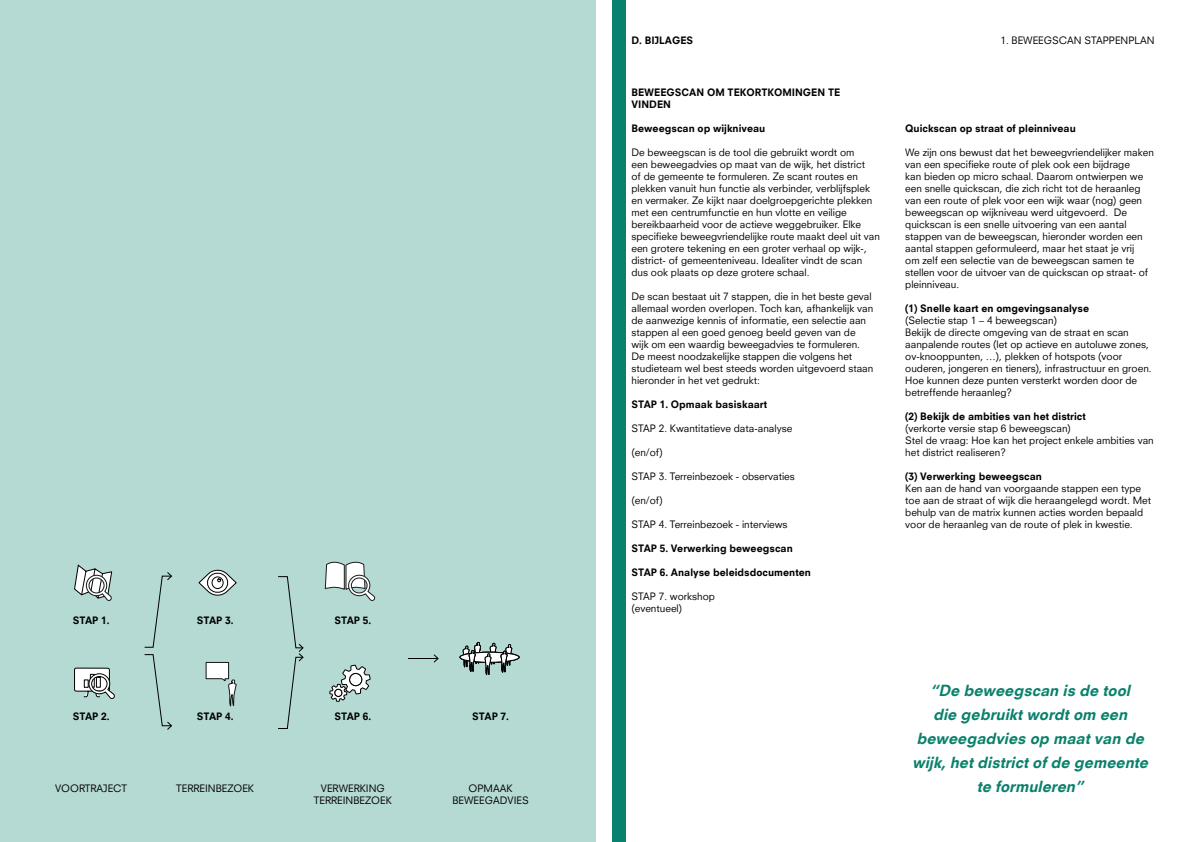
<style>
.page{position:relative;width:1191px;height:842px;background:#fff}
.page>*{position:absolute;margin:0;border:0;box-sizing:border-box;transform-origin:0 0}
.t1{font:italic 800 15px/24px "Neuzeit SLT";color:#0a816c;text-align:center}
.t2{font:10px/12px "Neuzeit SLT";color:#000}
.t3{font:800 10px/12px "Neuzeit SLT";color:#000}
</style>
<div class="page">
<div style="left:0;top:0;width:595px;height:842px;background:#b5d9d3"></div>
<div style="left:612px;top:0;width:13px;height:842px;background:#0a816c"></div>
<svg style="left:74px;top:564px;width:39px;height:37px"></svg>
<svg style="left:324px;top:561px;width:52px;height:40px"></svg>
<svg style="left:74px;top:667px;width:41px;height:32px"></svg>
<svg style="left:198px;top:569px;width:39px;height:27px"></svg>
<svg style="left:205px;top:662px;width:32px;height:45px"></svg>
<svg style="left:329px;top:665px;width:42px;height:37px"></svg>
<div style="left:460px;top:652px;width:59px;height:11px;background:#111;border:1px solid #000;border-radius:50%"></div>
<svg style="left:460px;top:652px;width:59px;height:10px"></svg>
<div style="left:460px;top:652px;width:59px;height:11px;border:1px solid #000;border-radius:50%"></div>
<svg style="left:462px;top:642px;width:51px;height:34px"></svg>
<hr style="left:408px;top:658px;width:30px;height:1px;background:#000">
<svg style="left:433px;top:654px;width:6px;height:9px"></svg>
<svg style="left:144px;top:572px;width:28px;height:76px"></svg>
<svg style="left:144px;top:654px;width:29px;height:76px"></svg>
<svg style="left:278px;top:576px;width:26px;height:153px"></svg>
<p class="t3" style="left:73px;top:614px;width:38px">STAP 1.</p>
<p class="t3" style="left:73px;top:710px;width:38px">STAP 2.</p>
<p class="t3" style="left:197px;top:614px;width:38px">STAP 3.</p>
<p class="t3" style="left:197px;top:710px;width:38px">STAP 4.</p>
<p class="t3" style="left:334px;top:614px;width:38px">STAP 5.</p>
<p class="t3" style="left:334px;top:710px;width:38px">STAP 6.</p>
<p class="t3" style="left:472px;top:710px;width:38px">STAP 7.</p>
<p class="t2" style="left:55px;top:782px;width:74px">VOORTRAJECT</p>
<p class="t2" style="left:176px;top:782px;width:79px">TERREINBEZOEK</p>
<p class="t2" style="left:314px;top:782px;width:79px;text-align:center">VERWERKING<br>TERREINBEZOEK</p>
<p class="t2" style="left:452px;top:782px;width:78px;text-align:center">OPMAAK<br>BEWEEGADVIES</p>
<p class="t3" style="left:631px;top:34px;width:63px">D. BIJLAGES</p>
<p class="t2" style="left:1000px;top:34px;width:155px">1. BEWEEGSCAN STAPPENPLAN</p>
<p class="t3" style="left:631px;top:86px;width:210px">BEWEEGSCAN OM TEKORTKOMINGEN TE<br>VINDEN</p>
<p class="t3" style="left:631px;top:122px;width:135px">Beweegscan op wijkniveau</p>
<p class="t2" style="left:631px;top:146px;width:250px">De beweegscan is de tool die gebruikt wordt om<br>een beweegadvies op maat van de wijk, het district<br>of de gemeente te formuleren. Ze scant routes en plekken vanuit hun functie als verbinder, verblijfsplek en vermaker. Ze kijkt naar doelgroepgerichte plekken met een centrumfunctie en hun vlotte en veilige bereikbaarheid voor de actieve weggebruiker. Elke specifieke beweegvriendelijke route maakt deel uit van een grotere tekening en een groter verhaal op wijk-, district- of gemeenteniveau. Idealiter vindt de scan dus ook plaats op deze grotere schaal.</p>
<p class="t2" style="left:631px;top:290px;width:243px">De scan bestaat uit 7 stappen, die in het beste geval allemaal worden overlopen. Toch kan, afhankelijk van de aanwezige kennis of informatie, een selectie aan stappen al een goed genoeg beeld geven van de wijk om een waardig beweegadvies te formuleren.<br>De meest noodzakelijke stappen die volgens het studieteam wel best steeds worden uitgevoerd staan hieronder in het vet gedrukt:</p>
<p class="t3" style="left:631px;top:398px;width:137px">STAP 1. Opmaak basiskaart</p>
<p class="t2" style="left:631px;top:422px;width:162px">STAP 2. Kwantitatieve data-analyse</p>
<p class="t2" style="left:631px;top:446px;width:33px">(en/of)</p>
<p class="t2" style="left:631px;top:470px;width:165px">STAP 3. Terreinbezoek - observaties</p>
<p class="t2" style="left:631px;top:494px;width:33px">(en/of)</p>
<p class="t2" style="left:631px;top:518px;width:158px">STAP 4. Terreinbezoek - interviews</p>
<p class="t3" style="left:631px;top:542px;width:163px">STAP 5. Verwerking beweegscan</p>
<p class="t3" style="left:631px;top:566px;width:181px">STAP 6. Analyse beleidsdocumenten</p>
<p class="t2" style="left:631px;top:590px;width:85px">STAP 7. workshop (eventueel)</p>
<p class="t3" style="left:905px;top:122px;width:172px">Quickscan op straat of pleinniveau</p>
<p class="t2" style="left:905px;top:146px;width:250px">We zijn ons bewust dat het beweegvriendelijker maken van een specifieke route of plek ook een bijdrage<br>kan bieden op micro schaal. Daarom ontwierpen we een snelle quickscan, die zich richt tot de heraanleg van een route of plek voor een wijk waar (nog) geen beweegscan op wijkniveau werd uitgevoerd. De quickscan is een snelle uitvoering van een aantal stappen van de beweegscan, hieronder worden een aantal stappen geformuleerd, maar het staat je vrij<br>om zelf een selectie van de beweegscan samen te stellen voor de uitvoer van de quickscan op straat- of pleinniveau.</p>
<p class="t3" style="left:905px;top:302px;width:185px">(1) Snelle kaart en omgevingsanalyse</p>
<p class="t2" style="left:905px;top:314px;width:248px">(Selectie stap 1 – 4 beweegscan)<br>Bekijk de directe omgeving van de straat en scan aanpalende routes (let op actieve en autoluwe zones, ov-knooppunten, …), plekken of hotspots (voor ouderen, jongeren en tieners), infrastructuur en groen.<br>Hoe kunnen deze punten versterkt worden door de betreffende heraanleg?</p>
<p class="t3" style="left:905px;top:410px;width:182px">(2) Bekijk de ambities van het district</p>
<p class="t2" style="left:905px;top:422px;width:250px">(verkorte versie stap 6 beweegscan)<br>Stel de vraag: Hoe kan het project enkele ambities van het district realiseren?</p>
<p class="t3" style="left:905px;top:470px;width:138px">(3) Verwerking beweegscan</p>
<p class="t2" style="left:905px;top:482px;width:247px">Ken aan de hand van voorgaande stappen een type toe aan de straat of wijk die heraangelegd wordt. Met behulp van de matrix kunnen acties worden bepaald voor de heraanleg van de route of plek in kwestie.</p>
<h1 class="t1" style="left:912px;top:678px;width:241px">“De beweegscan is de tool<br>die gebruiktwordtom een beweegadvies op maatvan de wijk,hetdistrictofde gemeente te formuleren”</h1>
</div>
